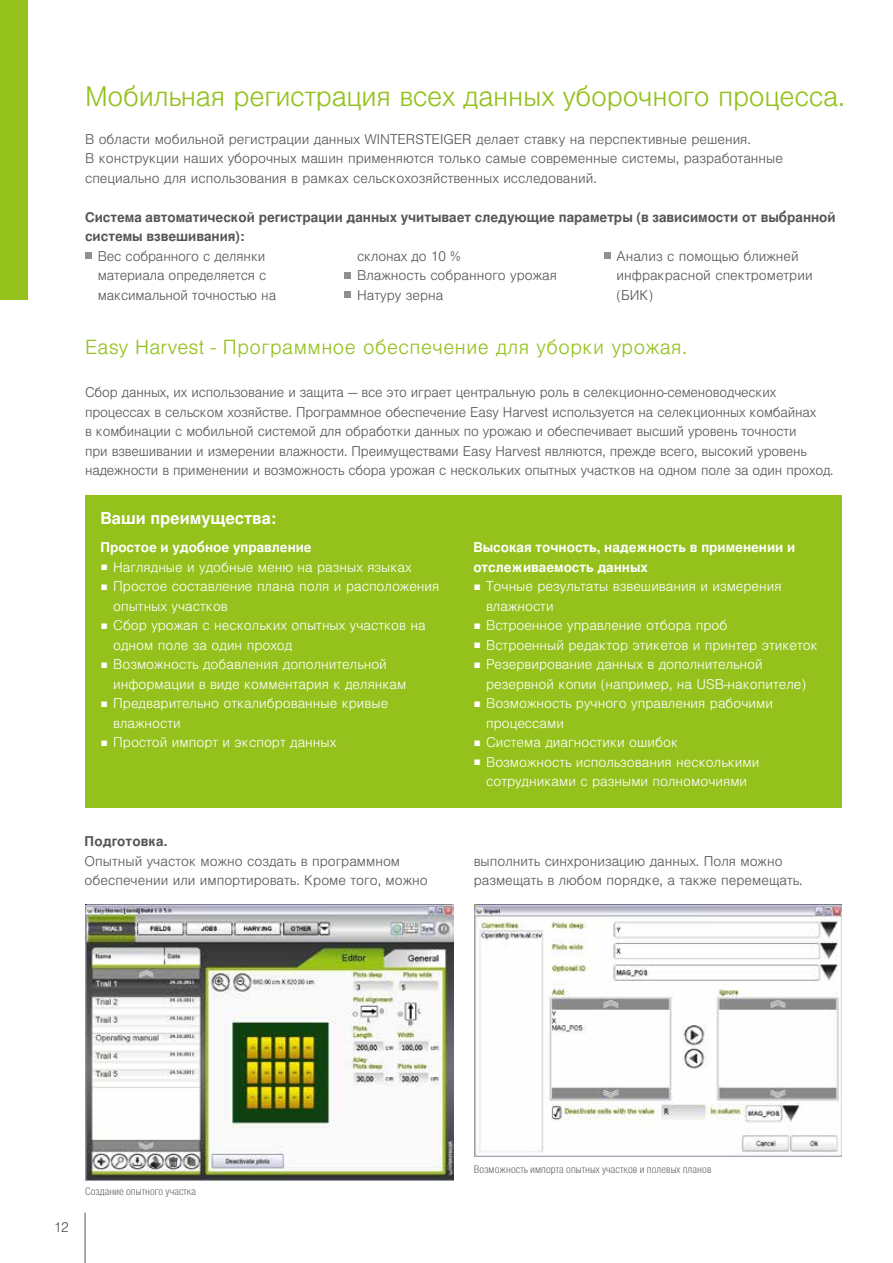
<style>
.page{position:relative;width:893px;height:1263px;background:#fff}
.page>*{position:absolute;margin:0;border:0;box-sizing:border-box;transform-origin:0 0}
.t1{font:300 27px "Nimbus San LOT";letter-spacing:-.01em;color:#94c11c}
.t2{font:300 19.5px "Nimbus San LOT";letter-spacing:.025em;color:#94c11c}
.t3{font:700 16.5px "Nimbus San LOT";color:#fff}
.t4{font:300 13.5px/19.5px "Nimbus San LOT";letter-spacing:-.01em;color:#565656}
.t5{font:300 13.5px/19.5px "Nimbus San LOT";color:#fff}
.t6{font:700 13.5px/19.5px "Nimbus San LOT";color:#565656}
.t7{font:700 13.5px/19.5px "Nimbus San LOT";color:#fff}
.t8{font:10.5px "Nimbus San LOT Lig Con";letter-spacing:.01em;color:#565656}
.s1{font-weight:400;font-size:7.5px}
</style>
<div class="page">
<hr style="left:85px;top:1212px;width:1px;height:51px;background:#565656">
<div style="left:0;top:0;width:27px;height:300px;background:#94c11c"></div>
<div style="left:85px;top:252px;width:6px;height:7px;background:#8f908f"></div>
<div style="left:344px;top:272px;width:7px;height:6px;background:#8f908f"></div>
<div style="left:344px;top:291px;width:7px;height:7px;background:#8f908f"></div>
<div style="left:604px;top:252px;width:6px;height:7px;background:#8f908f"></div>
<div style="left:85px;top:495px;width:757px;height:312px;background:#94c11c"></div>
<img style="left:85px;top:905px;width:368px;height:276px">
<img style="left:474px;top:905px;width:368px;height:252px">
<h1 class="t1" style="left:85px;top:81px;width:761px">Мобильная регистрация всех данных уборочного процесса.</h1>
<p class="t4" style="left:85px;top:129px;width:699px">в области мобильной регистрации данных WINTERSTEIGER делает ставку на перспективные решения.<br>В конструкции наших уборочных машин применяются только самые современные системы, разработанные специально для использования в рамках сельскохозяйственных исследований.</p>
<p class="t6" style="left:85px;top:208px;width:752px">Система автоматической регистрации данных учитывает следующие параметры (в зависимости от выбранной системы взвешивания):</p>
<p class="t4" style="left:357px;top:246px;width:201px">склонах до 10 %<br>Влажность собранного урожая<br>Натуру зерна</p>
<p class="t4" style="left:617px;top:246px;width:198px">Анализ с помощью ближней инфракрасной спектрометрии (БИК)</p>
<h2 class="t2" style="left:85px;top:336px;width:603px">Easy Harvest - Программное обеспечение для уборки урожая.</h2>
<p class="t4" style="left:85px;top:383px;width:750px">Сбор данных, их использование и защита — все это играет центральную роль в селекционно-семеноводческих процессах в сельском хозяйстве. Программное обеспечение Easy Harvest используется на селекционных комбайнах<br>в комбинации с мобильной системой для обработки данных по урожаю и обеспечивает высший уровень точности<br>при взвешивании и измерении влажности. Преимуществами Easy Harvest являются, прежде всего, высокий уровень надежности в применении и возможность сбора урожая с нескольких опытных участков на одном поле за один проход.</p>
<p class="t3" style="left:100px;top:509px;width:177px">Ваши преимущества:</p>
<p class="t7" style="left:100px;top:538px;width:213px">Простое и удобное управление</p>
<p class="t5" style="left:100px;top:557px;width:313px"><span class="s1">■</span> Наглядные и удобные меню на разных языках</p>
<p class="t5" style="left:113px;top:577px;width:328px;text-indent:-13px"><span class="s1">■</span> Простое составление плана поля и расположения опытных участков</p>
<p class="t5" style="left:113px;top:616px;width:314px;text-indent:-13px"><span class="s1">■</span> Сбор урожая с нескольких опытных участков на одном поле за один проход</p>
<p class="t5" style="left:113px;top:655px;width:295px;text-indent:-13px"><span class="s1">■</span> Возможность добавления дополнительной информации в виде комментария к делянкам</p>
<p class="t5" style="left:113px;top:694px;width:277px;text-indent:-13px"><span class="s1">■</span> Предварительно откалиброванные кривые влажности</p>
<p class="t5" style="left:100px;top:733px;width:237px"><span class="s1">■</span> Простой импорт и экспорт данных</p>
<p class="t4" style="left:98px;top:246px;width:180px">Вес собранного с делянки материала определяется с максимальной точностью на</p>
<p class="t7" style="left:473px;top:538px;width:323px">Высокая точность, надежность в применении и отслеживаемость данных</p>
<p class="t5" style="left:486px;top:577px;width:297px;text-indent:-13px"><span class="s1">■</span> Точные результаты взвешивания и измерения влажности</p>
<p class="t5" style="left:473px;top:616px;width:255px"><span class="s1">■</span> Встроенное управление отбора проб</p>
<p class="t5" style="left:473px;top:635px;width:346px"><span class="s1">■</span> Встроенный редактор этикетов и принтер этикеток</p>
<p class="t5" style="left:486px;top:655px;width:321px;text-indent:-13px"><span class="s1">■</span> Резервирование данных в дополнительной резервной копии (например, на USB-накопителе)</p>
<p class="t5" style="left:486px;top:694px;width:289px;text-indent:-13px"><span class="s1">■</span> Возможность ручного управления рабочими процессами</p>
<p class="t5" style="left:473px;top:733px;width:206px"><span class="s1">■</span> Система диагностики ошибок</p>
<p class="t5" style="left:473px;top:752px;width:288px;text-align:center"><span class="s1">■</span> Возможность использования несколькими сотрудниками с разными полномочиями</p>
<p class="t6" style="left:85px;top:832px;width:85px">Подготовка.</p>
<p class="t4" style="left:85px;top:851px;width:344px">Опытный участок можно создать в программном обеспечении или импортировать. Кроме того, можно</p>
<p class="t4" style="left:474px;top:851px;width:330px">выполнить синхронизацию данных. Поля можно размещать в любом порядке, а также перемещать.</p>
<p class="t4" style="left:54px;top:1218px;width:17px">12</p>
<p class="t8" style="left:85px;top:1185px;width:113px">Создание опытного участка</p>
<p class="t8" style="left:474px;top:1162px;width:239px">Возможность импорта опытных участков и полевых планов</p>
</div>
